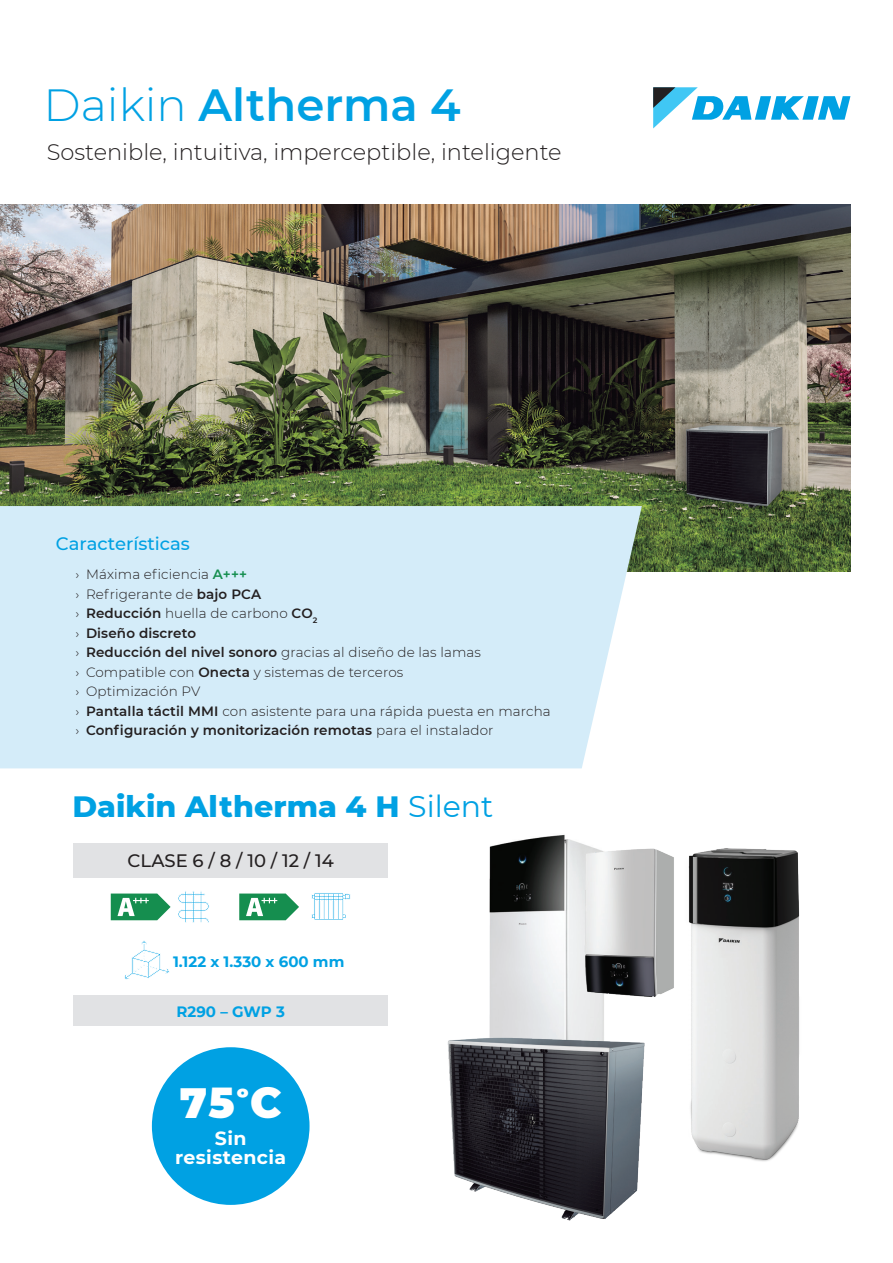
<style>
.page{position:relative;width:893px;height:1263px;background:#fff}
.page>*{position:absolute;margin:0;border:0;box-sizing:border-box;transform-origin:0 0}
.t1{font:600 45px "Montserrat";color:#00a1e3}
.t2{font:900 42.3px "Montserrat";color:#fff}
.t3{font:800 30px "Montserrat";color:#00a1e3}
.t4{font:300 22.5px "Montserrat";color:#231f20}
.t5{font:700 18.9px/18.9px "Montserrat";letter-spacing:.02em;color:#fff;text-align:center}
.t6{font:500 18px "Montserrat";color:#231f20}
.t7{font:500 18px "Montserrat";color:#00a1e3}
.t8{font:700 15px "Montserrat";color:#00a1e3}
.t9{font:300 13.5px/19.5px "Montserrat";letter-spacing:.01em;color:#231f20}
.s1{font-weight:300}
.s2{font-family:"Myriad Pro"}
.s3{font-weight:600;color:#158e4f}
.s4{font-weight:600}
.s5{font-weight:400}
</style>
<div class="page">
<img style="left:489px;top:834px;width:115px;height:192px">
<img style="left:690px;top:848px;width:110px;height:314px">
<img style="left:565px;top:834px;width:136px;height:188px">
<img style="left:447px;top:1026px;width:198px;height:195px">
<img style="left:0;top:204px;width:850px;height:368px">
<div style="left:0;top:506px;width:642px;height:262px;background:#d4ecf9"></div>
<svg style="left:653px;top:87px;width:197px;height:41px"></svg>
<div style="left:152px;top:1047px;width:158px;height:158px;background:#00a1e3;border-radius:50%"></div>
<div style="left:73px;top:996px;width:315px;height:30px;background:#e1e2e4"></div>
<div style="left:73px;top:843px;width:315px;height:34px;background:#e1e2e4"></div>
<svg style="left:124px;top:940px;width:46px;height:40px"></svg>
<svg style="left:111px;top:893px;width:60px;height:27px"></svg>
<svg style="left:178px;top:891px;width:31px;height:32px"></svg>
<svg style="left:311px;top:893px;width:40px;height:27px"></svg>
<svg style="left:239px;top:893px;width:60px;height:27px"></svg>
<h1 class="t1" style="left:44px;top:73px;width:419px"><span class="s1">Daikin</span> Altherma 4</h1>
<h3 class="t4" style="left:47px;top:136px;width:516px">Sostenible, intuitiva, imperceptible, inteligente</h3>
<h3 class="t7" style="left:56px;top:531px;width:136px">Características</h3>
<p class="t9" style="left:76px;top:564px;width:476px"><span class="s2">›</span> Máxima eficiencia <span class="s3">A+++<br></span><span class="s2">›</span> Refrigerante de <span class="s4">bajo PCA<br></span><span class="s2">›</span> <span class="s4">Reducción</span> huella de carbono <span class="s4">CO</span><sub>2<br></sub><span class="s2">›</span> <span class="s4">Diseño discreto<br></span><span class="s2">›</span> <span class="s4">Reducción del nivel sonoro</span> gracias al diseño de las lamas<br><span class="s2">›</span> Compatible con <span class="s4">Onecta</span> y sistemas de terceros<br><span class="s2">›</span> Optimización PV<br><span class="s2">›</span> <span class="s4">Pantalla táctil MMI</span> con asistente para una rápida puesta en marcha <span class="s2">›</span> <span class="s4">Configuración y monitorización remotas</span> para el instalador</p>
<h3 class="t3" style="left:73px;top:784px;width:422px">Daikin Altherma 4 H <span class="s5">Silent</span></h3>
<h3 class="t6" style="left:128px;top:848px;width:208px">CLASE 6 / 8 / 10 / 12 / 14</h3>
<p class="t8" style="left:173px;top:951px;width:173px">1.122 x 1.330 x 600 mm</p>
<p class="t8" style="left:176px;top:1001px;width:110px">R290 – GWP 3</p>
<h2 class="t2" style="left:180px;top:1071px;width:103px">75<sup>º</sup>C</h2>
<h3 class="t5" style="left:175px;top:1128px;width:113px">Sin resistencia</h3>
</div>
